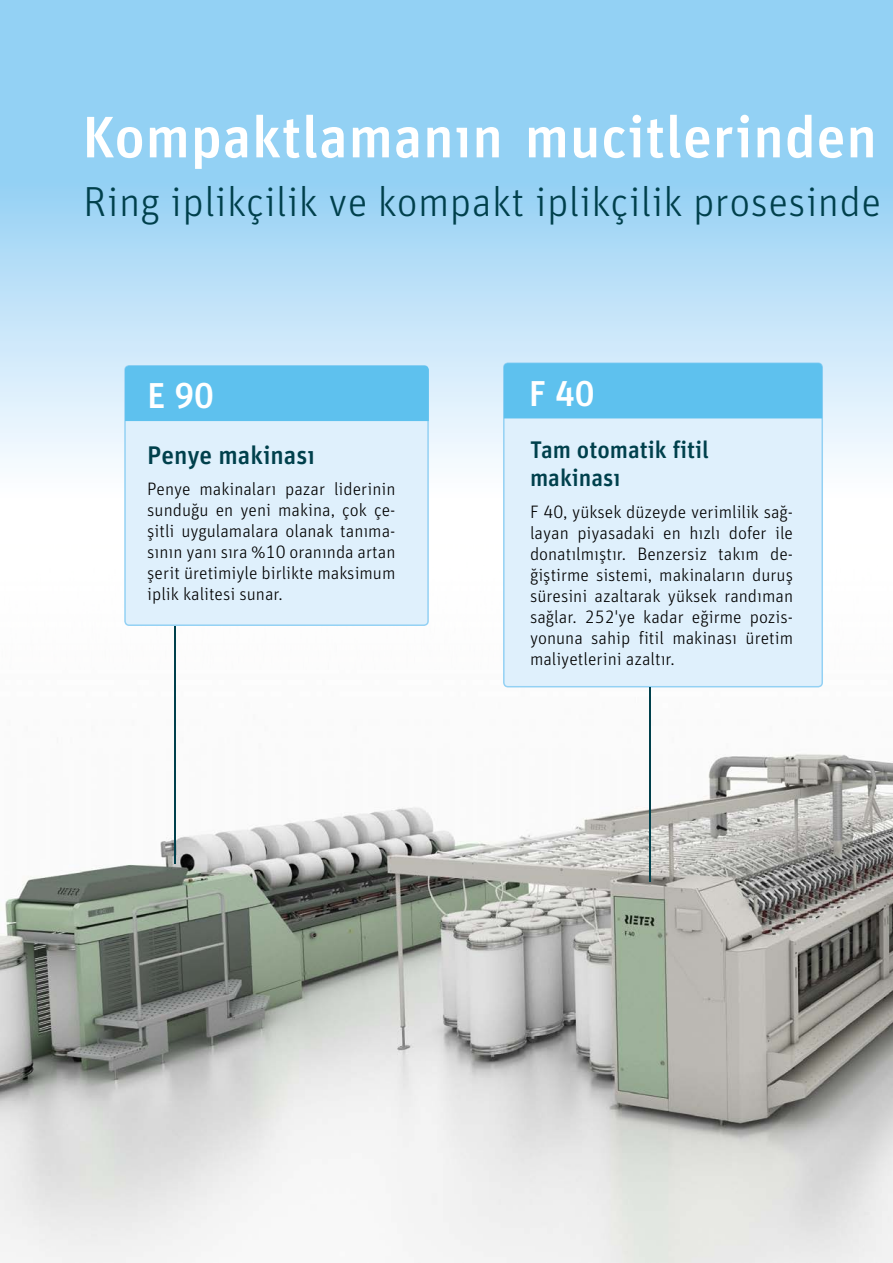
<style>
.page{position:relative;width:893px;height:1263px;background:#fff}
.page>*{position:absolute;margin:0;border:0;box-sizing:border-box;transform-origin:0 0}
.t1{font:500 58.5px "Unit Pro";letter-spacing:.01em;color:#fff}
.t2{font:300 42px "Unit Pro";letter-spacing:.01em;color:#00404c}
.t3{font:500 36px "Unit Pro";color:#fff}
.t4{font:500 25.5px "Unit Pro";color:#00404c}
.t5{font:500 24px/28.5px "Unit Pro";color:#00404c}
.t6{font:300 18px/21px "Unit Pro";color:#000;text-align:justify}
</style>
<div class="page">
<img style="left:0;top:626px;width:893px;height:637px">
<svg style="left:0;top:0;width:893px;height:468px;background:#a9d9f6"></svg>
<div style="left:503px;top:362px;width:320px;height:325px;background:#dff0fc"></div>
<div style="left:124px;top:365px;width:305px;height:261px;background:#dff0fc"></div>
<div style="left:125px;top:366px;width:304px;height:55px;background:#5ec1ee"></div>
<div style="left:504px;top:363px;width:318px;height:55px;background:#5ec1ee"></div>
<hr style="left:649px;top:687px;width:2px;height:195px;background:#00404c">
<hr style="left:174px;top:626px;width:1px;height:237px;background:#00404c">
<h1 class="t1" style="left:82px;top:93px;width:796px">Kompaktlamanın mucitlerinden</h1>
<h2 class="t2" style="left:83px;top:172px;width:799px">Ring iplikçilik ve kompakt iplikçilik prosesinde</h2>
<h3 class="t3" style="left:529px;top:366px;width:67px">F 40</h3>
<h3 class="t3" style="left:147px;top:368px;width:68px">E 90</h3>
<h3 class="t4" style="left:147px;top:436px;width:169px">Penye makinası</h3>
<h3 class="t5" style="left:530px;top:433px;width:181px">Tam otomatik fitil makinası</h3>
<p class="t6" style="left:147px;top:478px;width:250px">Penye makinaları pazar liderinin sunduğu en yeni makina, çok çe&shy;şitli uygulamalara olanak tanıma&shy;sının yanı sıra %10 oranında artan şerit üretimiyle birlikte maksimum iplik kalitesi sunar.</p>
<p class="t6" style="left:530px;top:500px;width:264px">F 40, yüksek düzeyde verimlilik sağ&shy;layan piyasadaki en hızlı dofer ile donatılmıştır. Benzersiz takım de&shy;ğiştirme sistemi, makinaların duruş süresini azaltarak yüksek randıman sağlar. 252'ye kadar eğirme pozis&shy;yonuna sahip fitil makinası üretim maliyetlerini azaltır.</p>
</div>
